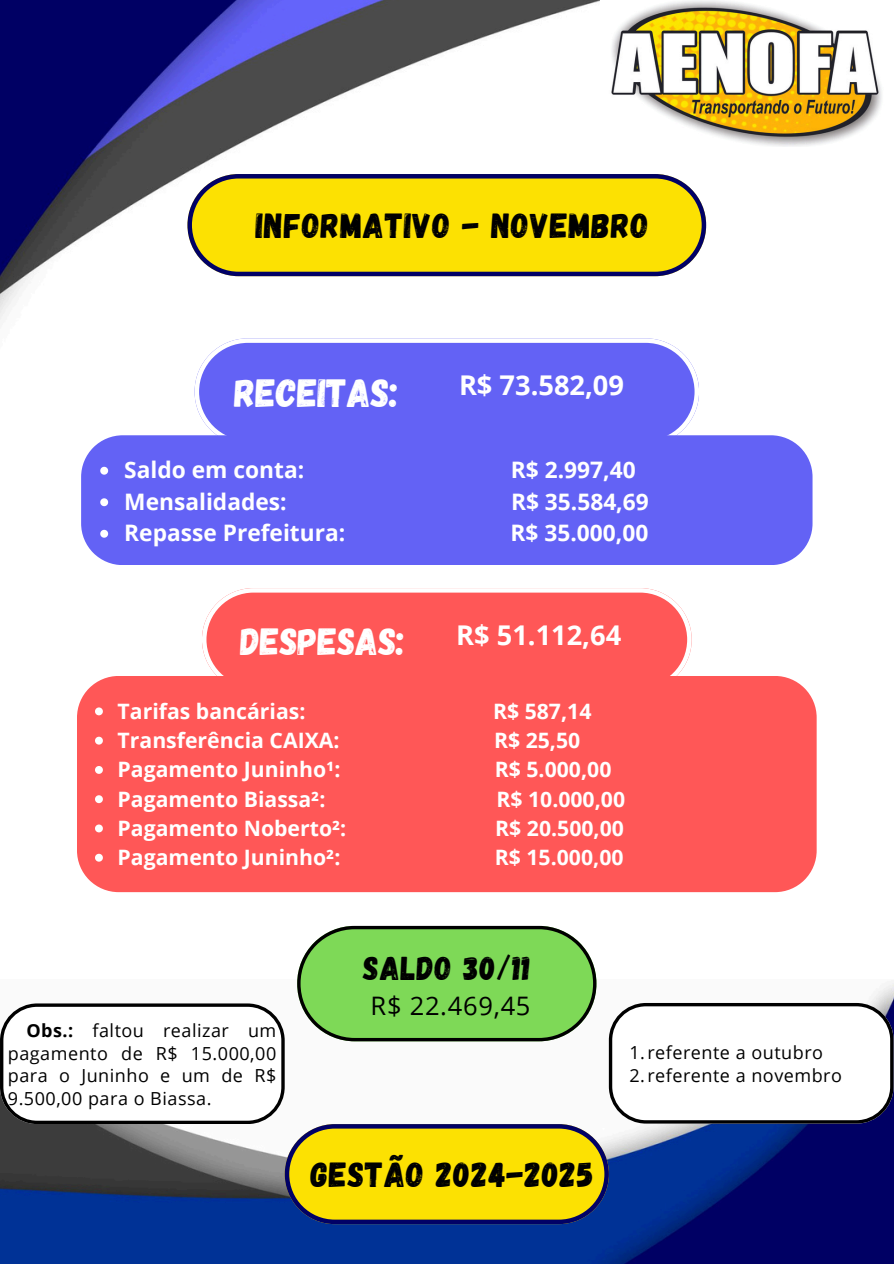
<style>
.page{position:relative;width:894px;height:1264px;background:#fff}
.page>*{position:absolute;margin:0;border:0;box-sizing:border-box;transform-origin:0 0}
.t1{font:39.3px "Gagalin";color:#fff}
.t2{font:37.8px "Gagalin";color:#fff}
.t3{font:34.8px "Gagalin";letter-spacing:.02em;color:#000}
.t4{font:33px "Gagalin";letter-spacing:.03em;color:#000}
.t5{font:700 27.15px "Open Sans";color:#fff}
.t6{font:25.5px "Open Sans";letter-spacing:.03em;color:#000}
.t7{font:700 22.65px "Open Sans";color:#fff}
.t8{font:700 21.15px "Open Sans";color:#fff}
.t9{font:18px/22.5px "Open Sans";letter-spacing:.03em;color:#000;text-align:justify}
.s1{font-weight:700}
</style>
<div class="page">
<img style="left:0;top:0;width:788px;height:384px">
<img style="left:0;top:1224px;width:893px;height:39px">
<img style="left:600px;top:0;width:282px;height:146px">
<svg style="left:187px;top:174px;width:519px;height:102px;background:#e3cc16"></svg>
<svg style="left:194px;top:338px;width:504px;height:97px;background:#7271f5"></svg>
<div style="left:81px;top:435px;width:731px;height:130px;background:#6362f5"></div>
<svg style="left:100px;top:467px;width:8px;height:7px"></svg>
<svg style="left:100px;top:498px;width:8px;height:8px"></svg>
<svg style="left:100px;top:530px;width:8px;height:7px"></svg>
<svg style="left:0;top:925px;width:893px;height:299px"></svg>
<svg style="left:202px;top:588px;width:489px;height:88px;background:#ff6767"></svg>
<div style="left:77px;top:676px;width:739px;height:216px;background:#ff5757"></div>
<svg style="left:95px;top:707px;width:8px;height:8px"></svg>
<svg style="left:95px;top:736px;width:8px;height:8px"></svg>
<svg style="left:95px;top:766px;width:8px;height:7px"></svg>
<svg style="left:95px;top:795px;width:8px;height:8px"></svg>
<svg style="left:95px;top:824px;width:8px;height:8px"></svg>
<svg style="left:95px;top:853px;width:8px;height:8px"></svg>
<p class="t3" style="left:256px;top:203px;width:394px">INFORMATIVO - NOVEMBRO</p>
<p class="t1" style="left:234px;top:367px;width:165px">RECEITAS:</p>
<p class="t5" style="left:459px;top:366px;width:166px">R$ 73.582,09</p>
<h4 class="t7" style="left:124px;top:454px;width:181px">Saldo em conta:</h4>
<h4 class="t7" style="left:511px;top:454px;width:126px">R$ 2.997,40</h4>
<p class="t7" style="left:124px;top:485px;width:164px">Mensalidades:</p>
<p class="t7" style="left:511px;top:485px;width:139px">R$ 35.584,69</p>
<p class="t7" style="left:124px;top:517px;width:222px">Repasse Prefeitura:</p>
<p class="t7" style="left:510px;top:517px;width:139px">R$ 35.000,00</p>
<p class="t2" style="left:240px;top:616px;width:165px">DESPESAS:</p>
<p class="t5" style="left:456px;top:616px;width:166px">R$ 51.112,64</p>
<p class="t8" style="left:118px;top:696px;width:189px">Tarifas bancárias:</p>
<p class="t8" style="left:493px;top:696px;width:100px">R$ 587,14</p>
<p class="t8" style="left:118px;top:725px;width:223px">Transferência CAIXA:</p>
<p class="t8" style="left:494px;top:725px;width:88px">R$ 25,50</p>
<p class="t8" style="left:118px;top:754px;width:224px">Pagamento Juninho¹:</p>
<p class="t8" style="left:494px;top:754px;width:118px">R$ 5.000,00</p>
<p class="t8" style="left:118px;top:784px;width:209px">Pagamento Biassa²:</p>
<p class="t8" style="left:496px;top:784px;width:130px">R$ 10.000,00</p>
<p class="t8" style="left:118px;top:813px;width:230px">Pagamento Noberto²:</p>
<p class="t8" style="left:495px;top:813px;width:130px">R$ 20.500,00</p>
<h5 class="t8" style="left:118px;top:842px;width:224px">Pagamento Juninho²:</h5>
<h5 class="t8" style="left:494px;top:842px;width:130px">R$ 15.000,00</h5>
<h4 class="t9" style="left:8px;top:1018px;width:270px;text-indent:19px"><span class="s1">Obs.:</span> faltou realizar um pagamento de R$ 15.000,00 para o Juninho e um de R$ 9.500,00 para o Biassa.</h4>
<h1 class="t4" style="left:363px;top:946px;width:168px">SALDO 30/11</h1>
<h1 class="t6" style="left:370px;top:987px;width:161px">R$ 22.469,45</h1>
<h3 class="t3" style="left:310px;top:1152px;width:285px">GESTÃO 2024-2025</h3>
<p class="t9" style="left:629px;top:1040px;width:195px">1.referente a outubro</p>
<h1 class="t9" style="left:629px;top:1063px;width:214px">2.referente a novembro</h1>
</div>
